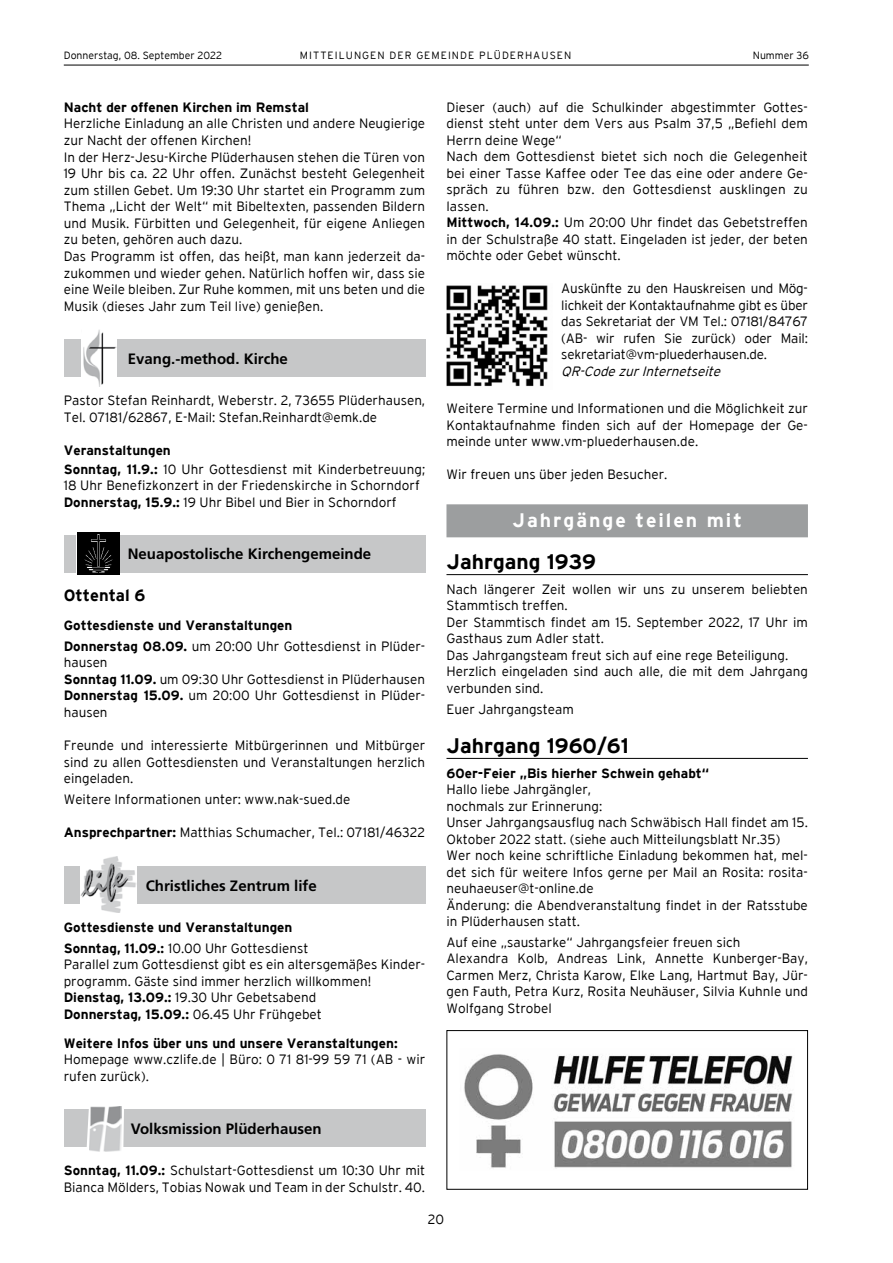
<style>
.page{position:relative;width:893px;height:1263px;background:#fff}
.page>*{position:absolute;margin:0;border:0;box-sizing:border-box;transform-origin:0 0}
.t1{font:700 21px "Interstate";color:#000}
.t2{font:700 19.5px "Interstate";letter-spacing:.1em;color:#fff}
.t3{font:700 16.5px "Interstate";color:#000}
.t4{font:700 15px "Frutiger";color:#000}
.t5{font:300 13.5px/16.5px "Interstate";color:#000}
.t6{font:700 13.5px/20.9px "Interstate";color:#000}
.t7{font:italic 300 13.5px "Interstate";color:#000}
.t8{font:300 10.5px "Interstate";color:#000}
.t9{font:300 10.5px "Interstate";letter-spacing:.1em;color:#000}
.s1{font-weight:700}
.s2{font-weight:300}
</style>
<div class="page">
<hr style="left:64px;top:65px;width:745px;height:1px;background:#000">
<div style="left:64px;top:339px;width:361px;height:37px;background:#c6c7c8"></div>
<img style="left:82px;top:330px;width:35px;height:56px">
<div style="left:64px;top:535px;width:361px;height:37px;background:#c6c7c8"></div>
<div style="left:77px;top:532px;width:43px;height:42px;background:#000"></div>
<img style="left:84px;top:534px;width:29px;height:39px">
<div style="left:64px;top:866px;width:361px;height:38px;background:#c6c7c8"></div>
<img style="left:81px;top:857px;width:55px;height:55px">
<div style="left:64px;top:1109px;width:361px;height:37px;background:#c6c7c8"></div>
<svg style="left:86px;top:1106px;width:39px;height:46px"></svg>
<img style="left:90px;top:1107px;width:31px;height:44px">
<div style="left:446px;top:504px;width:362px;height:33px;background:#9c9e9f"></div>
<hr style="left:446px;top:574px;width:362px;height:1px;background:#000">
<hr style="left:446px;top:758px;width:362px;height:1px;background:#000">
<img style="left:464px;top:1054px;width:329px;height:114px">
<div style="left:446px;top:1030px;width:362px;height:160px;border:1px solid #000"></div>
<img style="left:446px;top:285px;width:102px;height:102px">
<p class="t8" style="left:64px;top:50px;width:160px">Donnerstag, 08. September 2022</p>
<p class="t9" style="left:300px;top:50px;width:273px">MITTEILUNGEN DER GEMEINDE PLÜDERHAUSEN</p>
<p class="t8" style="left:753px;top:50px;width:58px">Nummer 36</p>
<p class="t6" style="left:64px;top:97px;width:247px">Nacht der offenen Kirchen im Remstal</p>
<p class="t5" style="left:64px;top:115px;width:363px">Herzliche Einladung an alle Christen und andere Neugierige zur Nacht der offenen Kirchen!<br>In der Herz-Jesu-Kirche Plüderhausen stehen die Türen von 19 Uhr bis ca. 22 Uhr offen. Zunächst besteht Gelegenheit zum stillen Gebet. Um 19:30 Uhr startet ein Programm zum Thema „Licht der Welt“ mit Bibeltexten, passenden Bildern und Musik. Fürbitten und Gelegenheit, für eigene Anliegen zu beten, gehören auch dazu.<br>Das Programm ist offen, das heißt, man kann jederzeit da&shy;zukommen und wieder gehen. Natürlich hoffen wir, dass sie eine Weile bleiben. Zur Ruhe kommen, mit uns beten und die Musik (dieses Jahr zum Teil live) genießen.</p>
<p class="t4" style="left:128px;top:350px;width:162px">Evang.-method. Kirche</p>
<p class="t5" style="left:64px;top:392px;width:363px">Pastor Stefan Reinhardt, Weberstr. 2, 73655 Plüderhausen,<br>Tel. 07181/62867, E-Mail: Stefan.Reinhardt@emk.de</p>
<p class="t5" style="left:64px;top:441px;width:363px;line-height:18.8px"><span class="s1">Veranstaltungen<br>Sonntag, 11.9.:</span> 10 Uhr Gottesdienst mit Kinderbetreuung;</p>
<p class="t5" style="left:64px;top:477px;width:358px">18 Uhr Benefizkonzert in der Friedenskirche in Schorndorf<br><span class="s1">Donnerstag, 15.9.:</span> 19 Uhr Bibel und Bier in Schorndorf</p>
<p class="t4" style="left:128px;top:545px;width:245px">Neuapostolische Kirchengemeinde</p>
<p class="t3" style="left:64px;top:586px;width:83px">Ottental 6</p>
<p class="t6" style="left:64px;top:615px;width:363px">Gottesdienste und Veranstaltungen<br>Donnerstag 08.09. <span class="s2">um 20:00 Uhr Gottesdienst in Plüder-</span></p>
<p class="t5" style="left:64px;top:654px;width:363px">hausen<br><span class="s1">Sonntag 11.09.</span> um 09:30 Uhr Gottesdienst in Plüderhausen<br><span class="s1">Donnerstag 15.09.</span> um 20:00 Uhr Gottesdienst in Plüder&shy;hausen</p>
<p class="t5" style="left:64px;top:737px;width:363px;text-align:justify">Freunde und interessierte Mitbürgerinnen und Mitbürger sind zu allen Gottesdiensten und Veranstaltungen herzlich eingeladen.</p>
<p class="t5" style="left:64px;top:791px;width:288px">Weitere Informationen unter: www.nak-sued.de</p>
<p class="t5" style="left:64px;top:824px;width:363px"><span class="s1">Ansprechpartner:</span> Matthias Schumacher, Tel.: 07181/46322</p>
<p class="t4" style="left:146px;top:877px;width:172px">Christliches Zentrum life</p>
<p class="t6" style="left:64px;top:916px;width:246px">Gottesdienste und Veranstaltungen<br>Sonntag, 11.09.: <span class="s2">10.00 Uhr Gottesdienst</span></p>
<p class="t5" style="left:64px;top:956px;width:363px">Parallel zum Gottesdienst gibt es ein altersgemäßes Kinder&shy;programm. Gäste sind immer herzlich willkommen!<br><span class="s1">Dienstag, 13.09.:</span> 19.30 Uhr Gebetsabend<br><span class="s1">Donnerstag, 15.09.:</span> 06.45 Uhr Frühgebet</p>
<p class="t6" style="left:64px;top:1032px;width:335px">Weitere Infos über uns und unsere Veranstaltungen:</p>
<p class="t5" style="left:64px;top:1051px;width:363px">Homepage www.czlife.de | Büro: 0 71 81-99 59 71 (AB - wir rufen zurück).</p>
<p class="t4" style="left:131px;top:1120px;width:192px">Volksmission Plüderhausen</p>
<p class="t5" style="left:64px;top:1162px;width:363px"><span class="s1">Sonntag, 11.09.:</span> Schulstart-Gottesdienst um 10:30 Uhr mit<br>Bianca Mölders, Tobias Nowak und Team in der Schulstr. 40.</p>
<p class="t5" style="left:446px;top:99px;width:363px">Dieser (auch) auf die Schulkinder abgestimmter Gottes&shy;dienst steht unter dem Vers aus Psalm 37,5 „Befiehl dem Herrn deine Wege“<br>Nach dem Gottesdienst bietet sich noch die Gelegenheit bei einer Tasse Kaffee oder Tee das eine oder andere Ge&shy;spräch zu führen bzw. den Gottesdienst ausklingen zu lassen.<br><span class="s1">Mittwoch, 14.09.:</span> Um 20:00 Uhr findet das Gebetstreffen in der Schulstraße 40 statt. Eingeladen ist jeder, der beten möchte oder Gebet wünscht.</p>
<p class="t5" style="left:561px;top:280px;width:248px;text-align:justify">Auskünfte zu den Hauskreisen und Mög&shy;lichkeit der Kontaktaufnahme gibt es über das Sekretariat der VM Tel.: 07181/84767 (AB- wir rufen Sie zurück) oder Mail: sekretariat@vm-pluederhausen.de.</p>
<p class="t7" style="left:561px;top:363px;width:164px">QR-CodezurInternetseite</p>
<p class="t5" style="left:446px;top:400px;width:363px;text-align:justify">Weitere Termine und Informationen und die Möglichkeit zur Kontaktaufnahme finden sich auf der Homepage der Ge&shy;meinde unter www.vm-pluederhausen.de.</p>
<p class="t5" style="left:446px;top:466px;width:223px">Wir freuen uns über jeden Besucher.</p>
<h2 class="t2" style="left:512px;top:510px;width:231px">Jahrgänge teilen mit</h2>
<h1 class="t1" style="left:446px;top:550px;width:151px">Jahrgang 1939</h1>
<p class="t5" style="left:446px;top:581px;width:363px">Nach längerer Zeit wollen wir uns zu unserem beliebten Stammtisch treffen.<br>Der Stammtisch findet am 15. September 2022, 17 Uhr im Gasthaus zum Adler statt.<br>Das Jahrgangsteam freut sich auf eine rege Beteiligung.<br>Herzlich eingeladen sind auch alle, die mit dem Jahrgang verbunden sind.</p>
<p class="t5" style="left:446px;top:700px;width:129px">Euer Jahrgangsteam</p>
<h1 class="t1" style="left:446px;top:733px;width:184px">Jahrgang 1960/61</h1>
<p class="t6" style="left:446px;top:762px;width:264px">60er-Feier „Bis hierher Schwein gehabt“</p>
<p class="t5" style="left:446px;top:781px;width:363px">Hallo liebe Jahrgängler,<br>nochmals zur Erinnerung:<br>Unser Jahrgangsausflug nach Schwäbisch Hall findet am 15.<br>Oktober 2022 statt. (siehe auch Mitteilungsblatt Nr.35)<br>Wer noch keine schriftliche Einladung bekommen hat, mel&shy;det sich für weitere Infos gerne per Mail an Rosita: rosita&shy;neuhaeuser@t-online.de<br>Änderung: die Abendveranstaltung findet in der Ratsstube in Plüderhausen statt.</p>
<p class="t5" style="left:446px;top:934px;width:363px">Auf eine „saustarke“ Jahrgangsfeier freuen sich<br>Alexandra Kolb, Andreas Link, Annette Kunberger-Bay, Carmen Merz, Christa Karow, Elke Lang, Hartmut Bay, Jür&shy;gen Fauth, Petra Kurz, Rosita Neuhäuser, Silvia Kuhnle und Wolfgang Strobel</p>
<p class="t5" style="left:428px;top:1210px;width:18px">20</p>
</div>
